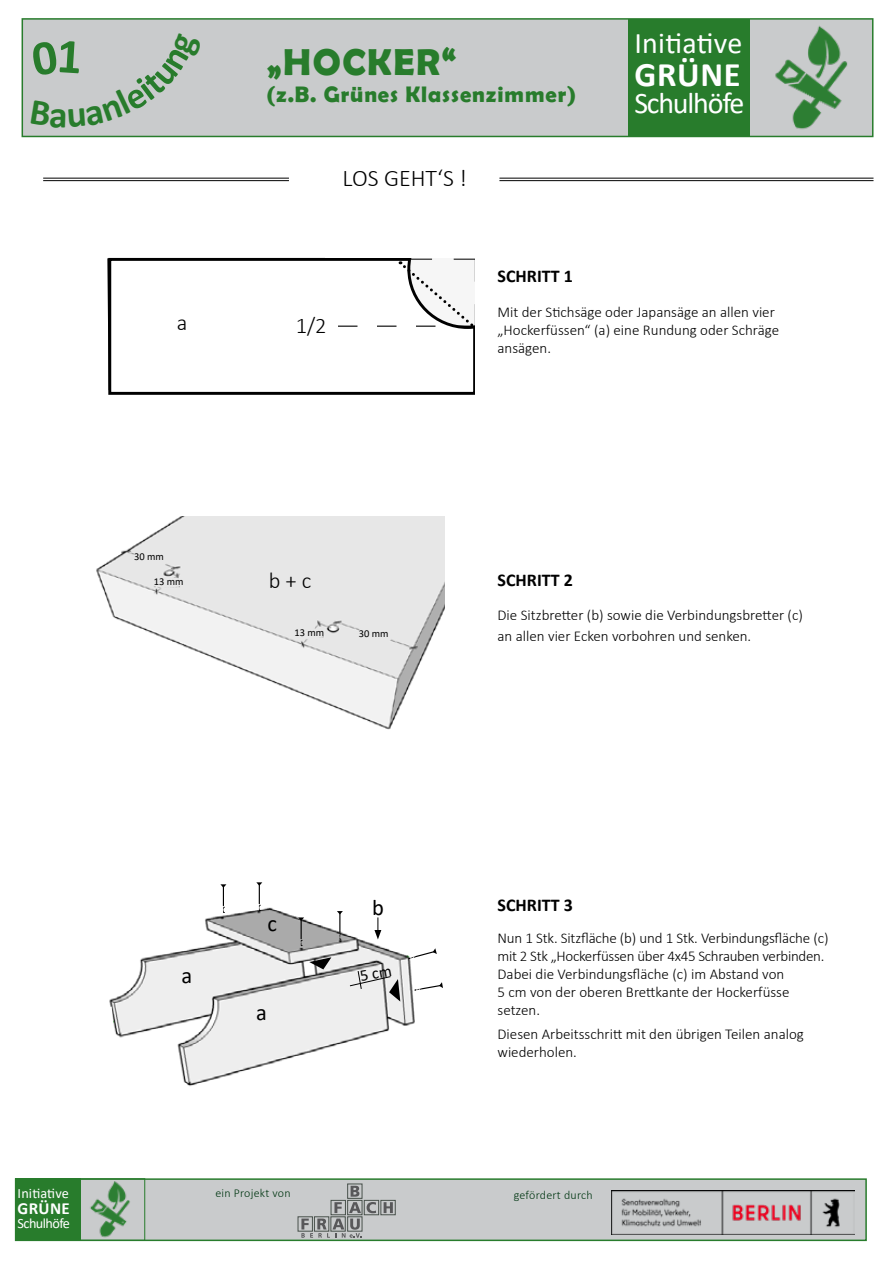
<style>
.page{position:relative;width:893px;height:1263px;background:#fff}
.page>*{position:absolute;margin:0;border:0;box-sizing:border-box;transform-origin:0 0}
.t1{font:700 37.5px "Berlin Sans FB Demi";letter-spacing:.04em;color:#287c2c}
.t2{font:700 34.5px "Calibri";letter-spacing:.02em;color:#fff}
.t3{font:30px "Calibri";letter-spacing:-.04em;color:#fff}
.t4{font:300 24px "Calibri";color:#000}
.t5{font:700 22.5px "Berlin Sans FB Demi";letter-spacing:.04em;color:#287c2c}
.t6{font:300 22.5px "Calibri";color:#000}
.t7{font:22.5px "Calibri";color:#000}
.t8{font:700 18px "Calibri";color:#000}
.t9{font:700 16.95px "Calibri";letter-spacing:.02em;color:#fff}
.t10{font:300 15px/18px "Calibri";color:#000}
.t11{font:14.25px "Calibri";letter-spacing:-.04em;color:#fff}
.t12{font:300 12px "Calibri";letter-spacing:.02em;color:#003611}
.t13{font:10.5px "Calibri";color:#000}
</style>
<div class="page">
<img style="left:96px;top:516px;width:348px;height:214px">
<div style="left:357px;top:625px;width:35px;height:22px;background:#e7e7e7;border-radius:50%"></div>
<div style="left:149px;top:577px;width:36px;height:11px;background:#e7e7e7;border-radius:50%"></div>
<div style="left:132px;top:548px;width:35px;height:22px;background:#e7e7e7;border-radius:50%"></div>
<div style="left:290px;top:628px;width:35px;height:11px;background:#e7e7e7;border-radius:50%"></div>
<img style="left:109px;top:882px;width:306px;height:204px">
<hr style="left:499px;top:178px;width:374px;height:1px;background:#000">
<hr style="left:499px;top:180px;width:374px;height:1px;background:#000">
<hr style="left:43px;top:178px;width:246px;height:1px;background:#000">
<hr style="left:43px;top:180px;width:246px;height:1px;background:#000">
<svg style="left:107px;top:257px;width:5px;height:61px"></svg>
<div style="left:108px;top:258px;width:368px;height:137px;border:3px solid #000"></div>
<svg style="left:338px;top:259px;width:137px;height:70px"></svg>
<div style="left:475px;top:247px;width:60px;height:154px;background:#fff"></div>
<svg style="left:109px;top:913px;width:13px;height:85px"></svg>
<svg style="left:298px;top:917px;width:6px;height:29px"></svg>
<svg style="left:256px;top:882px;width:6px;height:29px"></svg>
<svg style="left:220px;top:884px;width:6px;height:29px"></svg>
<svg style="left:337px;top:911px;width:6px;height:29px"></svg>
<svg style="left:309px;top:957px;width:23px;height:13px"></svg>
<svg style="left:109px;top:1006px;width:6px;height:48px"></svg>
<div style="left:15px;top:1178px;width:852px;height:63px;background:#c9cbcc;border:2px solid #287c2c"></div>
<img style="left:612px;top:1190px;width:242px;height:44px">
<div style="left:380px;top:1200px;width:16px;height:15px;border:1px solid #49524c"></div>
<svg style="left:301px;top:1183px;width:92px;height:55px"></svg>
<div style="left:80px;top:1178px;width:65px;height:63px;border:1px solid #287c2c"></div>
<div style="left:15px;top:1178px;width:65px;height:63px;background:#287c2c"></div>
<img style="left:81px;top:1180px;width:55px;height:61px">
<div style="left:22px;top:18px;width:851px;height:119px;background:#c9cbcc;border:2px solid #287c2c"></div>
<div style="left:628px;top:20px;width:122px;height:116px;background:#287c2c"></div>
<img style="left:756px;top:18px;width:103px;height:119px">
<svg style="left:349px;top:917px;width:94px;height:85px"></svg>
<h1 class="t1" style="left:266px;top:40px;width:192px">„HOCKER“</h1>
<h3 class="t5" style="left:266px;top:81px;width:311px">(z.B. Grünes Klassenzimmer)</h3>
<h3 class="t4" style="left:343px;top:163px;width:126px">LOS GEHT‘S !</h3>
<h3 class="t3" style="left:634px;top:22px;width:109px">Initiative</h3>
<h2 class="t2" style="left:634px;top:50px;width:108px">GRÜNE</h2>
<h3 class="t3" style="left:634px;top:82px;width:112px">Schulhöfe</h3>
<h3 class="t6" style="left:177px;top:308px;width:12px">a</h3>
<h3 class="t6" style="left:296px;top:312px;width:32px">1/2</h3>
<p class="t13" style="left:134px;top:550px;width:31px">30 mm</p>
<p class="t13" style="left:154px;top:574px;width:31px">13 mm</p>
<h3 class="t6" style="left:269px;top:566px;width:44px">b + c</h3>
<p class="t13" style="left:294px;top:625px;width:31px">13 mm</p>
<p class="t13" style="left:359px;top:626px;width:31px">30 mm</p>
<h3 class="t7" style="left:182px;top:960px;width:12px">a</h3>
<h3 class="t7" style="left:267px;top:908px;width:11px">c</h3>
<h3 class="t7" style="left:256px;top:997px;width:12px">a</h3>
<h3 class="t7" style="left:372px;top:892px;width:13px">b</h3>
<p class="t8" style="left:497px;top:263px;width:77px">SCHRITT 1</p>
<p class="t10" style="left:497px;top:303px;width:283px">Mit der Stichsäge oder Japansäge an allen vier „Hockerfüssen“ (a) eine Rundung oder Schräge ansägen.</p>
<p class="t8" style="left:497px;top:567px;width:77px">SCHRITT 2</p>
<p class="t10" style="left:497px;top:605px;width:307px;line-height:21px">Die Sitzbretter (b) sowie die Verbindungsbretter (c) an allen vier Ecken vorbohren und senken.</p>
<p class="t8" style="left:497px;top:892px;width:77px">SCHRITT 3</p>
<p class="t10" style="left:497px;top:929px;width:332px">Nun 1 Stk. Sitzfläche (b) und 1 Stk. Verbindungsfläche (c) mit 2 Stk „Hockerfüssen über 4x45 Schrauben verbinden.<br>Dabei die Verbindungsfläche (c) im Abstand von<br>5 cm von der oberen Brettkante der Hockerfüsse setzen.</p>
<p class="t10" style="left:497px;top:1025px;width:308px">Diesen Arbeitsschritt mit den übrigen Teilen analog wiederholen.</p>
<p class="t11" style="left:18px;top:1183px;width:53px">Initiative</p>
<p class="t12" style="left:215px;top:1185px;width:77px">ein Projekt von</p>
<p class="t12" style="left:514px;top:1187px;width:80px">gefördert durch</p>
<p class="t9" style="left:18px;top:1196px;width:54px">GRÜNE</p>
<p class="t11" style="left:18px;top:1213px;width:54px">Schulhöfe</p>
</div>
